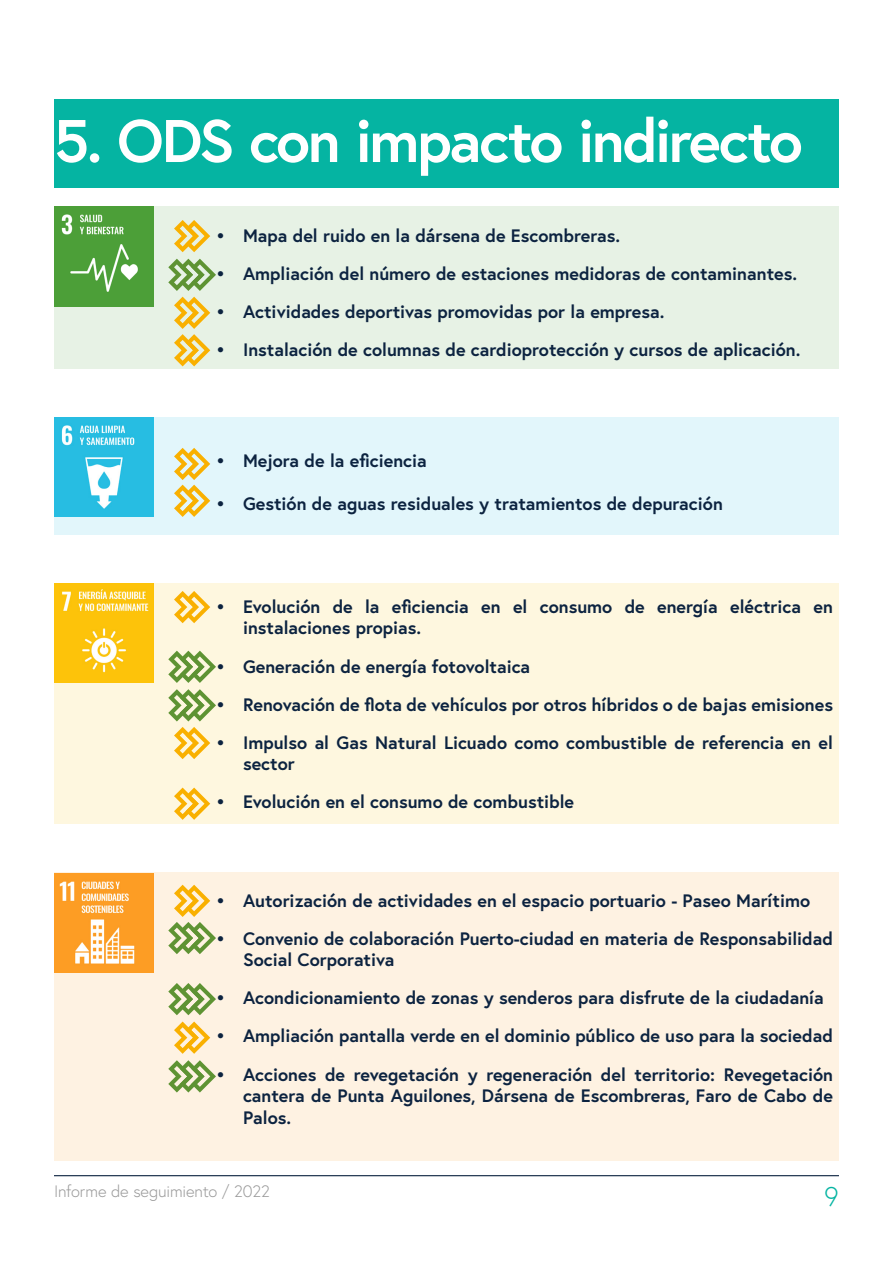
<style>
.page{position:relative;width:893px;height:1263px;background:#fff}
.page>*{position:absolute;margin:0;border:0;box-sizing:border-box;transform-origin:0 0}
.Texto_de_cita{font:700 60px "Europa";letter-spacing:-.045em;color:#fff}
.t1{font:300 27px "Europa";color:#05b4a2}
.t2{font:700 18px/21.6px "Europa";color:#0c2340}
.t3{font:300 16.5px "Europa";letter-spacing:-.01em;color:#999}
</style>
<div class="page">
<div style="left:54px;top:99px;width:785px;height:89px;background:#05b4a2"></div>
<hr style="left:54px;top:1175px;width:785px;height:1px;background:#0c2340">
<div style="left:54px;top:207px;width:785px;height:162px;background:#e7f2e5"></div>
<img style="left:54px;top:207px;width:99px;height:99px">
<svg style="left:168px;top:259px;width:48px;height:32px"></svg>
<svg style="left:174px;top:220px;width:36px;height:32px"></svg>
<svg style="left:174px;top:297px;width:36px;height:69px"></svg>
<div style="left:54px;top:417px;width:785px;height:118px;background:#e2f6fb"></div>
<img style="left:54px;top:417px;width:99px;height:100px">
<svg style="left:174px;top:448px;width:36px;height:69px"></svg>
<div style="left:54px;top:872px;width:785px;height:289px;background:#fef2e2"></div>
<img style="left:54px;top:873px;width:99px;height:100px">
<svg style="left:168px;top:983px;width:48px;height:32px"></svg>
<svg style="left:168px;top:1060px;width:48px;height:32px"></svg>
<svg style="left:168px;top:885px;width:48px;height:69px"></svg>
<svg style="left:174px;top:1021px;width:36px;height:33px"></svg>
<div style="left:54px;top:583px;width:785px;height:241px;background:#fef7df"></div>
<img style="left:54px;top:583px;width:99px;height:99px">
<svg style="left:168px;top:651px;width:48px;height:32px"></svg>
<svg style="left:168px;top:689px;width:48px;height:32px"></svg>
<svg style="left:174px;top:591px;width:36px;height:32px"></svg>
<svg style="left:174px;top:727px;width:36px;height:32px"></svg>
<svg style="left:174px;top:787px;width:36px;height:33px"></svg>
<p class="Texto_de_cita" style="left:54px;top:100px;width:750px">5. ODS con impacto indirecto</p>
<p class="t2" style="left:216px;top:224px;width:406px">• Mapa del ruido en la dársena de Escombreras.</p>
<p class="t2" style="left:216px;top:262px;width:583px">• Ampliación del número de estaciones medidoras de contaminantes.</p>
<p class="t2" style="left:216px;top:300px;width:450px">• Actividades deportivas promovidas por la empresa.</p>
<p class="t2" style="left:216px;top:338px;width:586px">• Instalación de columnas de cardioprotección y cursos de aplicación.</p>
<p class="t2" style="left:216px;top:449px;width:212px">• Mejora de la eficiencia</p>
<p class="t2" style="left:216px;top:492px;width:508px">• Gestión de aguas residuales y tratamientos de depuración</p>
<p class="t2" style="left:243px;top:595px;width:591px;text-indent:-27px">• Evolución de la eficiencia en el consumo de energía eléctrica en instalaciones propias.</p>
<p class="t2" style="left:216px;top:655px;width:316px">• Generación de energía fotovoltaica</p>
<p class="t2" style="left:216px;top:693px;width:618px">• Renovación de flota de vehículos por otros híbridos o de bajas emisiones</p>
<p class="t2" style="left:243px;top:731px;width:591px;text-indent:-27px">• Impulso al Gas Natural Licuado como combustible de referencia en el sector</p>
<p class="t2" style="left:216px;top:791px;width:360px">• Evolución en el consumo de combustible</p>
<p class="t2" style="left:216px;top:889px;width:596px">• Autorización de actividades en el espacio portuario - Paseo Marítimo</p>
<p class="t2" style="left:243px;top:927px;width:591px;text-indent:-27px">• Convenio de colaboración Puerto-ciudad en materia de Responsabilidad<br>Social Corporativa</p>
<p class="t2" style="left:216px;top:987px;width:609px">• Acondicionamiento de zonas y senderos para disfrute de la ciudadanía</p>
<p class="t2" style="left:216px;top:1025px;width:618px">• Ampliación pantalla verde en el dominio público de uso para la sociedad</p>
<p class="t2" style="left:243px;top:1063px;width:591px;text-align:justify;text-indent:-27px">• Acciones de revegetación y regeneración del territorio: Revegetación cantera de Punta Aguilones, Dársena de Escombreras, Faro de Cabo de Palos.</p>
<p class="t3" style="left:54px;top:1181px;width:217px">Informe de seguimiento / 2022</p>
<h2 class="t1" style="left:824px;top:1180px;width:16px">9</h2>
</div>
